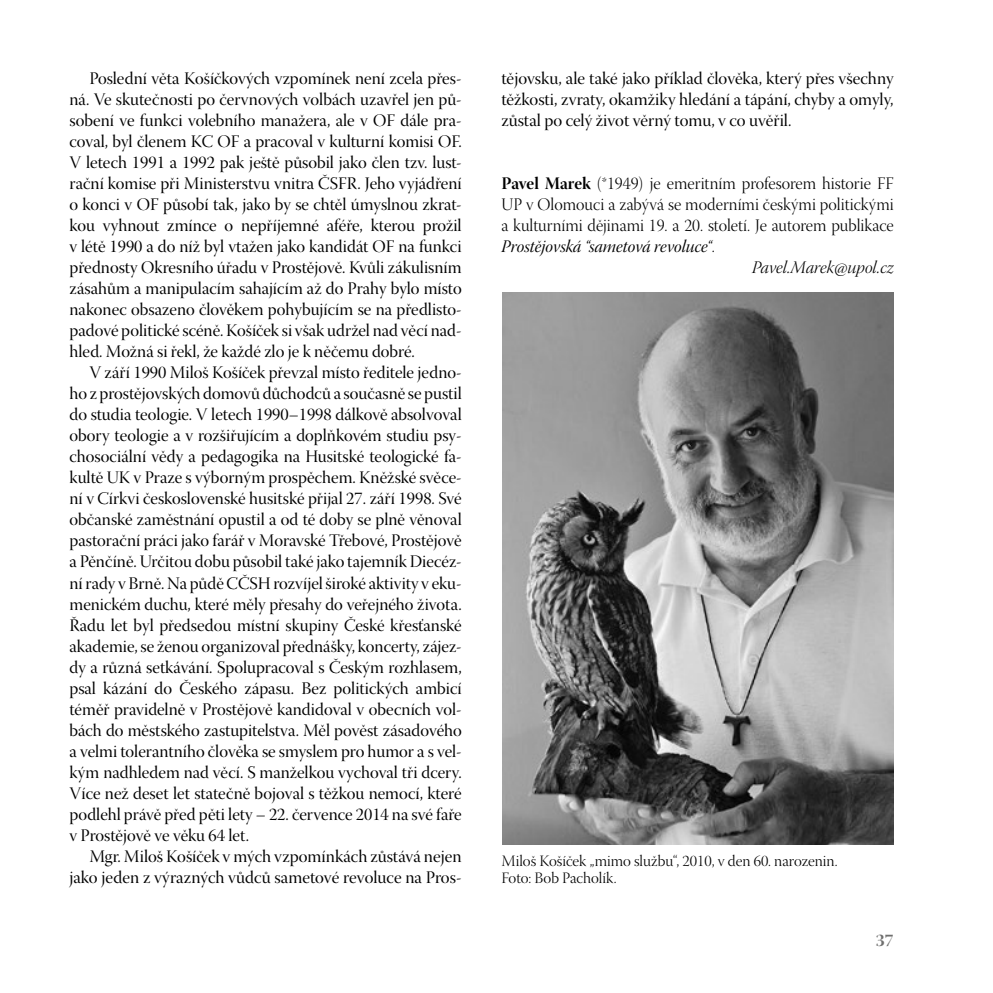
<style>
.page{position:relative;width:993px;height:993px;background:#fff}
.page>*{position:absolute;margin:0;border:0;box-sizing:border-box;transform-origin:0 0}
.Bez{font:17.5px/21px "Warnock Pro Disp";color:#000;text-align:justify}
.Autor_CV{font:17.5px/21px "Warnock Pro Light Disp";color:#000;text-align:justify}
.Autor_mail{font:17.5px "Warnock Pro Light It Disp";color:#000}
.t1{font:17.5px "Warnock Pro Bold Disp";color:#6f6f6e}
.Popiska_foto{font:15.75px/17.5px "Warnock Pro Light Disp";color:#000}
.s1{font-family:"Warnock Pro Bold Disp"}
.s2{font-family:"Warnock Pro It Disp"}
</style>
<div class="page">
<img style="left:502px;top:293px;width:391px;height:550px">
<p class="Bez" style="left:69px;top:70px;width:393px;text-indent:20px">Poslední věta Košíčkových vzpomínek není zcela přes&shy;ná. Ve skutečnosti po červnových volbách uzavřel jen pů&shy;sobení ve funkci volebního manažera, ale v OF dále pra&shy;coval, byl členem KC OF a pracoval v kulturní komisi OF.<br>V letech 1991 a 1992 pak ještě působil jako člen tzv. lust&shy;rační komise při Ministerstvu vnitra ČSFR. Jeho vyjádření o konci v OF působí tak, jako by se chtěl úmyslnou zkrat&shy;kou vyhnout zmínce o nepříjemné aféře, kterou prožil v létě 1990 a do níž byl vtažen jako kandidát OF na funkci přednosty Okresního úřadu v Prostějově. Kvůli zákulisním zásahům a manipulacím sahajícím až do Prahy bylo místo nakonec obsazeno člověkem pohybujícím se na předlisto&shy;padové politické scéně. Košíček si však udržel nad věcí nad&shy;hled. Možná si řekl, že každé zlo je k něčemu dobré.</p>
<p class="Bez" style="left:69px;top:364px;width:393px;text-indent:20px">V září 1990 Miloš Košíček převzal místo ředitele jedno&shy;ho z prostějovských domovů důchodců a současně se pustil do studia teologie. V letech 1990–1998 dálkově absolvoval obory teologie a v rozšiřujícím a doplňkovém studiu psy&shy;chosociální vědy a pedagogika na Husitské teologické fa&shy;kultě UK v Praze s výborným prospěchem. Kněžské svěce&shy;ní v Církvi československé husitské přijal 27. září 1998. Své občanské zaměstnání opustil a od té doby se plně věnoval pastorační práci jako farář v Moravské Třebové, Prostějově a Pěnčíně. Určitou dobu působil také jako tajemník Diecéz&shy;ní rady v Brně. Na půdě CČSH rozvíjel široké aktivity v eku&shy;menickém duchu, které měly přesahy do veřejného života.<br>Řadu let byl předsedou místní skupiny České křesťanské akademie, se ženou organizoval přednášky, koncerty, zájez&shy;dy a různá setkávání. Spolupracoval s Českým rozhlasem, psal kázání do Českého zápasu. Bez politických ambicí téměř pravidelně v Prostějově kandidoval v obecních vol&shy;bách do městského zastupitelstva. Měl pověst zásadového a velmi tolerantního člověka se smyslem pro humor a s vel&shy;kým nadhledem nad věcí. S manželkou vychoval tři dcery.<br>Více než deset let statečně bojoval s těžkou nemocí, které podlehl právě před pěti lety – 22. července 2014 na své faře v Prostějově ve věku 64 let.</p>
<p class="Bez" style="left:69px;top:847px;width:393px;text-align:right">Mgr. Miloš Košíček v mých vzpomínkách zůstává nejen jako jeden z výrazných vůdců sametové revoluce na Pros-</p>
<p class="Bez" style="left:501px;top:70px;width:393px">tějovsku, ale také jako příklad člověka, který přes všechny těžkosti, zvraty, okamžiky hledání a tápání, chyby a omyly, zůstal po celý život věrný tomu, v co uvěřil.</p>
<p class="Autor_CV" style="left:501px;top:174px;width:393px"><span class="s1">Pavel Marek</span> (*1949) je emeritním profesorem historie FF UP v Olomouci a zabývá se moderními českými politickými a kulturními dějinami 19. a 20. století. Je autorem publikace <span class="s2">Prostějovská “sametová revoluce“</span>.</p>
<p class="Autor_mail" style="left:751px;top:258px;width:143px">Pavel.Marek@upol.cz</p>
<p class="Popiska_foto" style="left:501px;top:852px;width:337px">Miloš Košíček „mimo službu“, 2010, v den 60. narozenin.<br>Foto: Bob Pacholík.</p>
<p class="t1" style="left:875px;top:929px;width:19px">37</p>
</div>
